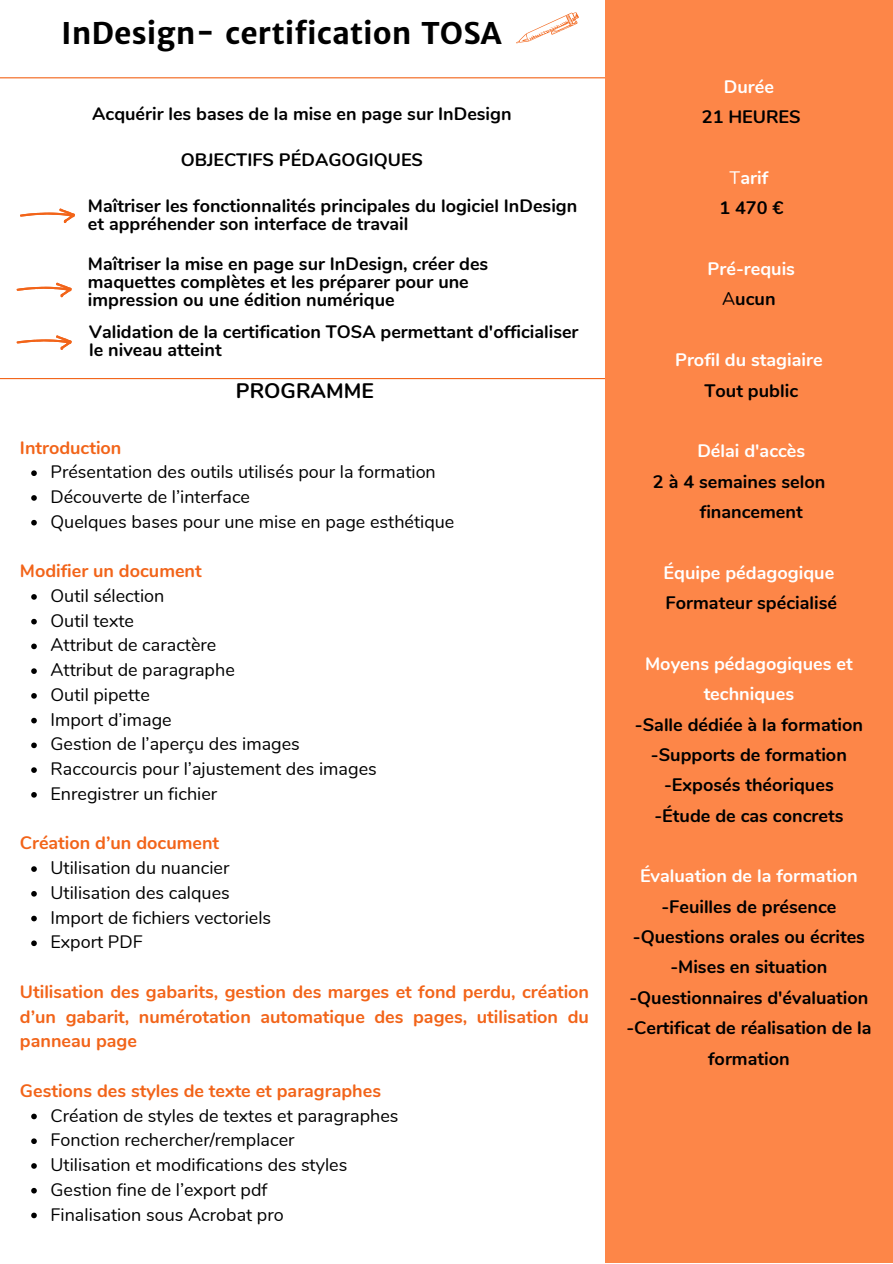
<style>
.page{position:relative;width:893px;height:1264px;background:#fff}
.page>*{position:absolute;margin:0;border:0;box-sizing:border-box;transform-origin:0 0}
.t1{font:700 30px "Merriweather Sans";color:#000}
.t2{font:700 21px "Nunito";color:#000}
.t3{font:700 18px/30.3px "Nunito";color:#000}
.t4{font:18px/24.8px "Nunito";color:#000}
.t5{font:700 18px/24.8px "Nunito";color:#f26419;text-align:justify}
.t6{font:700 18px/30.3px "Nunito";color:#fff;text-align:center}
.s1{font-weight:400;color:#fff}
.s2{color:#fff}
.s3{font-weight:400;color:#000}
.s4{color:#000}
</style>
<div class="page">
<hr style="left:0;top:77px;width:890px;height:1px;background:#f26419">
<svg style="left:20px;top:208px;width:55px;height:15px"></svg>
<hr style="left:0;top:378px;width:605px;height:1px;background:#f26419">
<div style="left:605px;top:0;width:287px;height:1262px;background:#fd8648"></div>
<svg style="left:516px;top:12px;width:63px;height:32px"></svg>
<svg style="left:31px;top:470px;width:6px;height:6px"></svg>
<svg style="left:31px;top:495px;width:6px;height:6px"></svg>
<svg style="left:31px;top:520px;width:6px;height:5px"></svg>
<svg style="left:31px;top:594px;width:6px;height:5px"></svg>
<svg style="left:31px;top:619px;width:6px;height:5px"></svg>
<svg style="left:31px;top:643px;width:6px;height:6px"></svg>
<svg style="left:31px;top:668px;width:6px;height:6px"></svg>
<svg style="left:31px;top:693px;width:6px;height:5px"></svg>
<svg style="left:31px;top:717px;width:6px;height:6px"></svg>
<svg style="left:31px;top:742px;width:6px;height:6px"></svg>
<svg style="left:31px;top:767px;width:6px;height:6px"></svg>
<svg style="left:31px;top:792px;width:6px;height:5px"></svg>
<svg style="left:31px;top:866px;width:6px;height:5px"></svg>
<svg style="left:31px;top:891px;width:6px;height:5px"></svg>
<svg style="left:31px;top:915px;width:6px;height:6px"></svg>
<svg style="left:31px;top:940px;width:6px;height:6px"></svg>
<svg style="left:31px;top:1113px;width:6px;height:6px"></svg>
<svg style="left:31px;top:1138px;width:6px;height:5px"></svg>
<svg style="left:31px;top:1163px;width:6px;height:5px"></svg>
<svg style="left:31px;top:1187px;width:6px;height:6px"></svg>
<svg style="left:31px;top:1212px;width:6px;height:6px"></svg>
<svg style="left:17px;top:283px;width:55px;height:14px"></svg>
<svg style="left:17px;top:335px;width:55px;height:15px"></svg>
<h1 class="t1" style="left:61px;top:14px;width:442px">InDesign- certification TOSA</h1>
<p class="t3" style="left:92px;top:98px;width:421px">Acquérir les bases de la mise en page sur InDesign</p>
<p class="t3" style="left:181px;top:144px;width:244px">OBJECTIFS PÉDAGOGIQUES</p>
<p class="t3" style="left:88px;top:197px;width:491px;line-height:18px">Maîtriser les fonctionnalités principales du logiciel InDesign et appréhender son interface de travail</p>
<p class="t3" style="left:88px;top:255px;width:402px;line-height:18px">Maîtriser la mise en page sur InDesign, créer des maquettes complètes et les préparer pour une impression ou une édition numérique</p>
<p class="t3" style="left:89px;top:323px;width:490px;line-height:18px">Validation de la certification TOSA permettant d'officialiser le niveau atteint</p>
<p class="t5" style="left:20px;top:435px;width:103px">Introduction</p>
<p class="t2" style="left:236px;top:377px;width:139px">PROGRAMME</p>
<p class="t4" style="left:51px;top:460px;width:405px">Présentation des outils utilisés pour la formation<br>Découverte de l’interface<br>Quelques bases pour une mise en page esthétique</p>
<p class="t5" style="left:20px;top:559px;width:183px">Modifier un document</p>
<p class="t4" style="left:51px;top:583px;width:328px">Outil sélection<br>Outil texte<br>Attribut de caractère<br>Attribut de paragraphe<br>Outil pipette<br>Import d’image<br>Gestion de l’aperçu des images<br>Raccourcis pour l’ajustement des images<br>Enregistrer un fichier</p>
<p class="t5" style="left:20px;top:831px;width:201px">Création d’un document</p>
<p class="t4" style="left:51px;top:855px;width:222px">Utilisation du nuancier<br>Utilisation des calques<br>Import de fichiers vectoriels<br>Export PDF</p>
<p class="t5" style="left:20px;top:979px;width:570px">Utilisation des gabarits, gestion des marges et fond perdu, création d’un gabarit, numérotation automatique des pages, utilisation du panneau page</p>
<p class="t5" style="left:20px;top:1078px;width:362px">Gestions des styles de texte et paragraphes</p>
<p class="t4" style="left:51px;top:1103px;width:349px">Création de styles de textes et paragraphes Fonction rechercher/remplacer<br>Utilisation et modifications des styles Gestion fine de l’export pdf<br>Finalisation sous Acrobat pro</p>
<p class="t6" style="left:723px;top:72px;width:52px">Durée</p>
<p class="t3" style="left:701px;top:102px;width:100px">21 HEURES</p>
<p class="t3" style="left:719px;top:161px;width:65px;text-align:center"><span class="s1">T</span><span class="s2">arif<br></span>1 470 €</p>
<p class="t6" style="left:707px;top:254px;width:89px">Pré-requis<br><span class="s3">A</span><span class="s4">ucun</span></p>
<p class="t6" style="left:675px;top:345px;width:149px">Profil du stagiaire</p>
<p class="t3" style="left:704px;top:375px;width:95px">Tout public</p>
<p class="t6" style="left:697px;top:436px;width:109px">Délai d'accès</p>
<p class="t3" style="left:699px;top:466px;width:127px;text-indent:-47px">2 à 4 semaines selon financement</p>
<p class="t6" style="left:663px;top:557px;width:172px">Équipe pédagogique</p>
<p class="t3" style="left:665px;top:588px;width:173px">Formateur spécialisé</p>
<p class="t6" style="left:645px;top:648px;width:209px">Moyens pédagogiques et techniques</p>
<p class="t3" style="left:634px;top:709px;width:229px;text-align:center">-Salle dédiée à la formation -Supports de formation -Exposés théoriques -Étude de cas concrets</p>
<p class="t6" style="left:640px;top:861px;width:219px">Évaluation de la formation</p>
<p class="t3" style="left:626px;top:891px;width:246px;text-align:center">-Feuilles de présence -Questions orales ou écrites -Mises en situation -Questionnaires d'évaluation -Certificat de réalisation de la formation</p>
</div>
